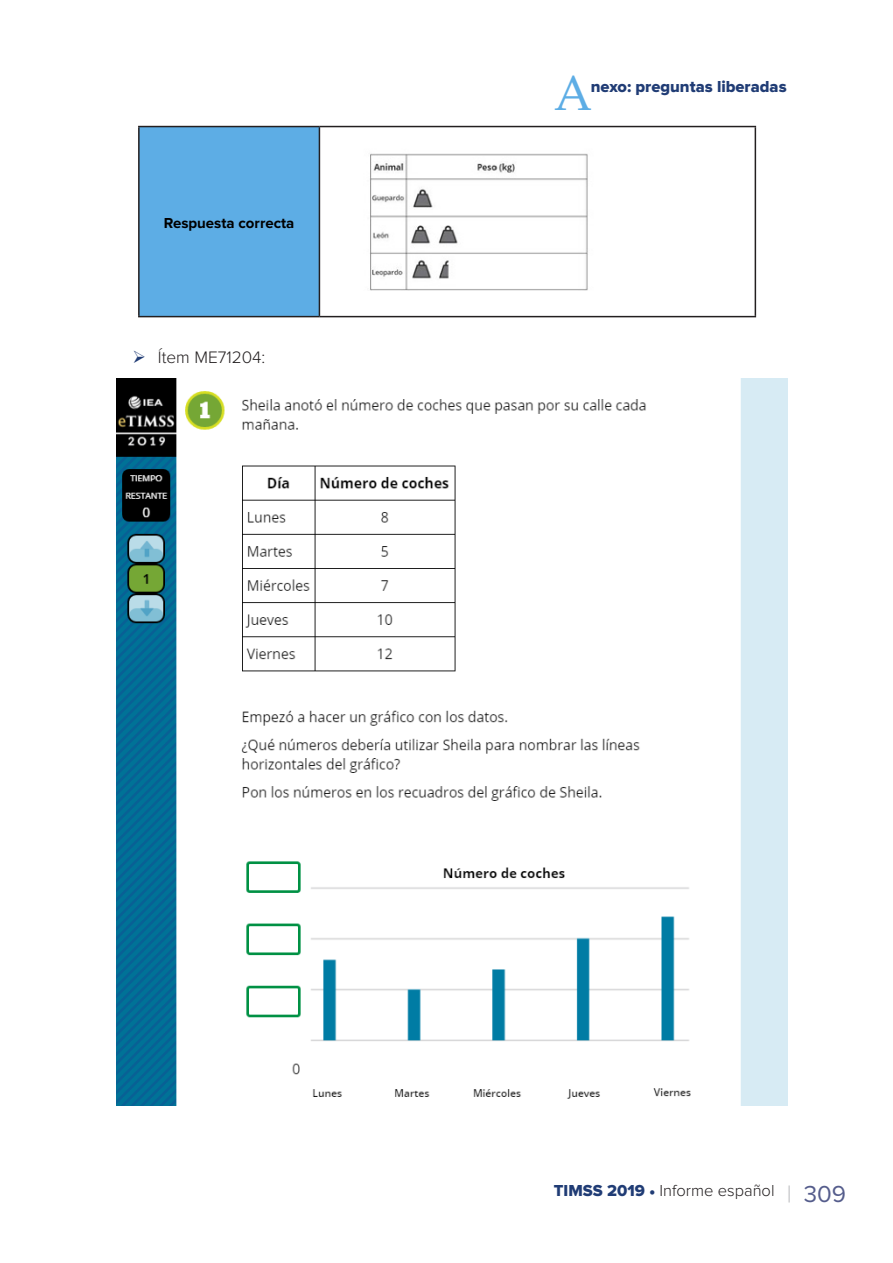
<style>
.page{position:relative;width:893px;height:1263px;background:#fff}
.page>*{position:absolute;margin:0;border:0;box-sizing:border-box;transform-origin:0 0}
.t1{font:49.05px "Palatino Linotype";color:#5dade5}
.t2{font:300 17.25px "Proxima Nova";color:#231f20}
.t3{font:300 16.5px "Proxima Nova";color:#231f20}
.t4{font:16.5px "Proxima Nova Extrabld";color:#203c75}
.t5{font:700 15px "Proxima Nova";color:#000}
.s1{font-family:"Proxima Nova Extrabld";font-weight:400;color:#203c75}
.s2{font-family:"Minion Pro";font-weight:400;color:#203c75}
.s3{font-weight:400;font-size:24px;color:#c7c8ca}
.s4{font-weight:400;font-size:24px;color:#555d8c}
</style>
<div class="page">
<div style="left:139px;top:127px;width:180px;height:190px;background:#5dade5"></div>
<hr style="left:138px;top:126px;width:181px;height:1px;background:#231f20">
<hr style="left:138px;top:127px;width:2px;height:189px;background:#231f20">
<hr style="left:319px;top:126px;width:437px;height:1px;background:#231f20">
<hr style="left:319px;top:127px;width:1px;height:189px;background:#231f20">
<hr style="left:755px;top:127px;width:1px;height:189px;background:#231f20">
<hr style="left:138px;top:316px;width:181px;height:1px;background:#231f20">
<hr style="left:319px;top:316px;width:437px;height:1px;background:#231f20">
<img style="left:116px;top:379px;width:671px;height:727px">
<img style="left:370px;top:153px;width:218px;height:138px">
<p class="t5" style="left:164px;top:216px;width:132px">Respuesta correcta</p>
<p class="t2" style="left:158px;top:347px;width:109px">Ítem ME71204:</p>
<h1 class="t1" style="left:554px;top:59px;width:40px">A</h1>
<p class="t4" style="left:591px;top:79px;width:197px">nexo: preguntas liberadas</p>
<p class="t3" style="left:554px;top:1181px;width:294px"><span class="s1">TIMSS 2019</span> <span class="s2">•</span> Informe español <span class="s3">|</span> <span class="s4">309</span></p>
</div>
